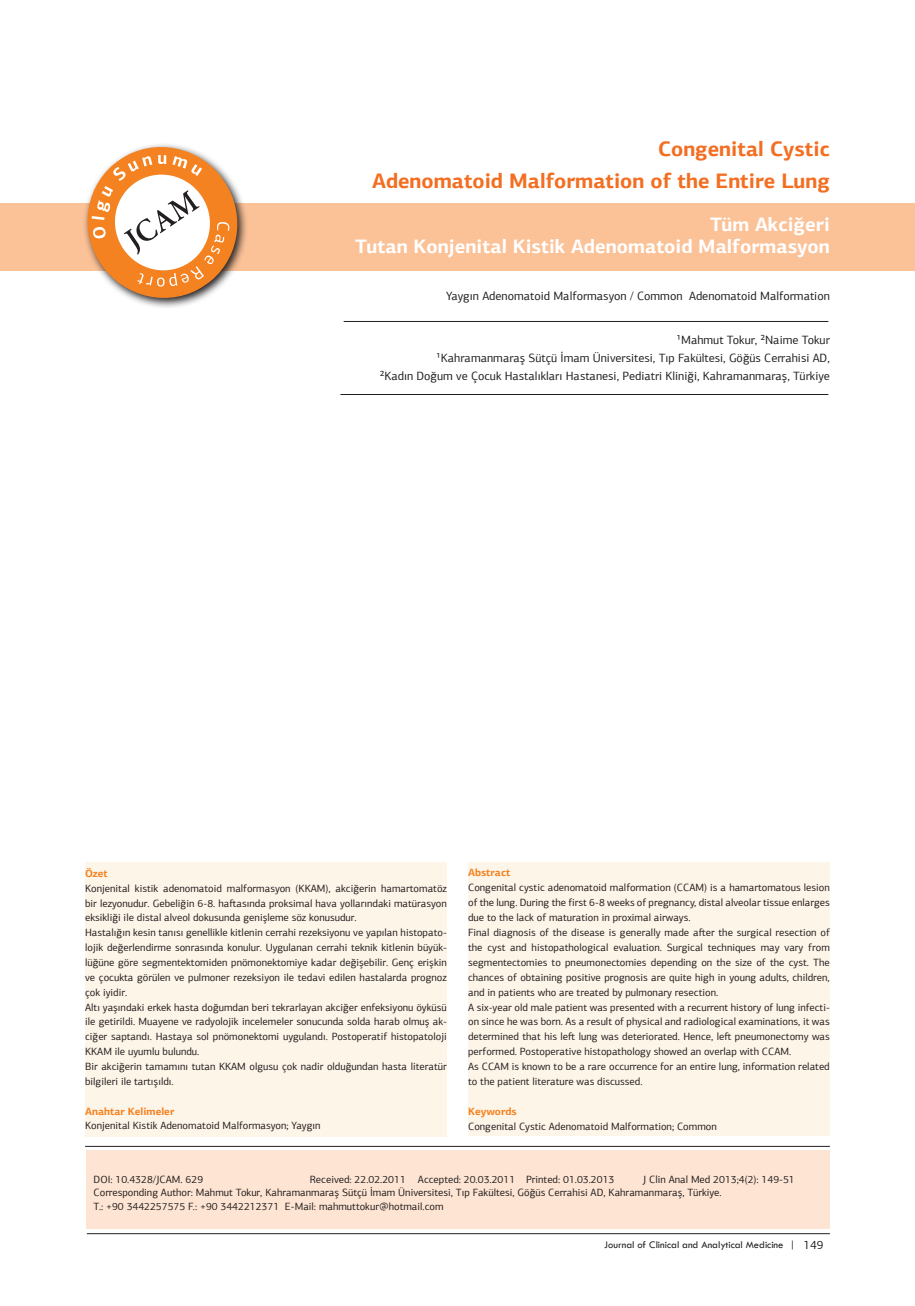
<style>
.page{position:relative;width:915px;height:1306px;background:#fff}
.page>*{position:absolute;margin:0;border:0;box-sizing:border-box;transform-origin:0 0}
.t1{font:700 21px/31.5px "PF Agora Sans Pro";color:#f36e21;text-align:right}
.t2{font:700 19.5px/22.5px "PF Agora Sans Pro";color:#fff;text-align:right}
.t3{font:12px/18px "PF Agora Sans Pro";color:#231f20;text-align:right}
.t4{font:10.5px/14.9px "PF Agora Sans Pro";color:#231f20}
.t5{font:10.5px "Tw Cen";color:#231f20}
.s1{font-weight:700;color:#f58220}
.s2{font-family:"PF Agora Sans Pro";font-size:12px}
</style>
<div class="page">
<div style="left:87px;top:1150px;width:742px;height:79px;background:#fee5d3"></div>
<div style="left:0;top:203px;width:914px;height:67px;background:#fbc197"></div>
<hr style="left:85px;top:1146px;width:744px;height:1px;background:#231f20">
<hr style="left:343px;top:321px;width:485px;height:1px;background:#231f20">
<hr style="left:340px;top:394px;width:488px;height:1px;background:#231f20">
<svg style="left:77px;top:144px;width:170px;height:164px"></svg>
<div style="left:85px;top:861px;width:361px;height:275px;background:#fef5e9"></div>
<div style="left:468px;top:862px;width:361px;height:274px;background:#fef5e9"></div>
<hr style="left:87px;top:1233px;width:742px;height:1px;background:#231f20">
<p class="t1" style="left:372px;top:133px;width:459px">Congenital Cystic<br>Adenomatoid Malformation of the Entire Lung</p>
<p class="t2" style="left:355px;top:213px;width:476px">Tüm Akciğeri<br>Tutan Konjenital Kistik Adenomatoid Malformasyon</p>
<p class="t3" style="left:446px;top:287px;width:385px">Yaygın Adenomatoid Malformasyon / Common Adenomatoid Malformation</p>
<p class="t3" style="left:380px;top:331px;width:451px">¹Mahmut Tokur, ²Naime Tokur<br>¹Kahramanmaraş Sütçü İmam Üniversitesi, Tıp Fakültesi, Göğüs Cerrahisi AD,<br>²Kadın Doğum ve Çocuk Hastalıkları Hastanesi, Pediatri Kliniği, Kahramanmaraş, Türkiye</p>
<p class="t4" style="left:85px;top:865px;width:363px"><span class="s1">Özet<br></span>Konjenital kistik adenomatoid malformasyon (KKAM), akciğerin hamartomatöz bir lezyonudur. Gebeliğin 6-8. haftasında proksimal hava yollarındaki matürasyon eksikliği ile distal alveol dokusunda genişleme söz konusudur.<br>Hastalığın kesin tanısı genellikle kitlenin cerrahi rezeksiyonu ve yapılan histopato&shy;lojik değerlendirme sonrasında konulur. Uygulanan cerrahi teknik kitlenin büyük&shy;lüğüne göre segmentektomiden pnömonektomiye kadar değişebilir. Genç erişkin ve çocukta görülen ve pulmoner rezeksiyon ile tedavi edilen hastalarda prognoz çok iyidir.<br>Altı yaşındaki erkek hasta doğumdan beri tekrarlayan akciğer enfeksiyonu öyküsü ile getirildi. Muayene ve radyolojik incelemeler sonucunda solda harab olmuş ak&shy;ciğer saptandı. Hastaya sol pnömonektomi uygulandı. Postoperatif histopatoloji KKAM ile uyumlu bulundu.<br>Bir akciğerin tamamını tutan KKAM olgusu çok nadir olduğundan hasta literatür bilgileri ile tartışıldı.</p>
<p class="t4" style="left:85px;top:1103px;width:237px"><span class="s1">Anahtar Kelimeler<br></span>Konjenital Kistik Adenomatoid Malformasyon; Yaygın</p>
<p class="t4" style="left:468px;top:865px;width:363px"><span class="s1">Abstract<br></span>Congenital cystic adenomatoid malformation (CCAM) is a hamartomatous lesion of the lung. During the first 6-8 weeks of pregnancy, distal alveolar tissue enlarges due to the lack of maturation in proximal airways.<br>Final diagnosis of the disease is generally made after the surgical resection of the cyst and histopathological evaluation. Surgical techniques may vary from segmentectomies to pneumonectomies depending on the size of the cyst. The chances of obtaining positive prognosis are quite high in young adults, children, and in patients who are treated by pulmonary resection.<br>A six-year old male patient was presented with a recurrent history of lung infecti&shy;on since he was born. As a result of physical and radiological examinations, it was determined that his left lung was deteriorated. Hence, left pneumonectomy was performed. Postoperative histopathology showed an overlap with CCAM.<br>As CCAM is known to be a rare occurrence for an entire lung, information related to the patient literature was discussed.</p>
<p class="t4" style="left:468px;top:1103px;width:250px"><span class="s1">Keywords<br></span>Congenital Cystic Adenomatoid Malformation; Common</p>
<p class="t4" style="left:94px;top:1172px;width:702px;line-height:13.5px;text-indent:549px">J Clin Anal Med 2013;4(2): 149-51<br>Corresponding Author: Mahmut Tokur, Kahramanmaraş Sütçü İmam Üniversitesi, Tıp Fakültesi, Göğüs Cerrahisi AD, Kahramanmaraş, Türkiye.<br>T.: +90 3442257575 F.: +90 3442212371 E-Mail: mahmuttokur@hotmail.com</p>
<p class="t4" style="left:94px;top:1171px;width:111px">DOI: 10.4328/JCAM. 629</p>
<p class="t4" style="left:310px;top:1171px;width:306px">Received: 22.02.2011 Accepted: 20.03.2011 Printed: 01.03.2013</p>
<p class="t5" style="left:604px;top:1238px;width:221px">Journal of Clinical and Analytical Medicine | <span class="s2">149</span></p>
</div>
